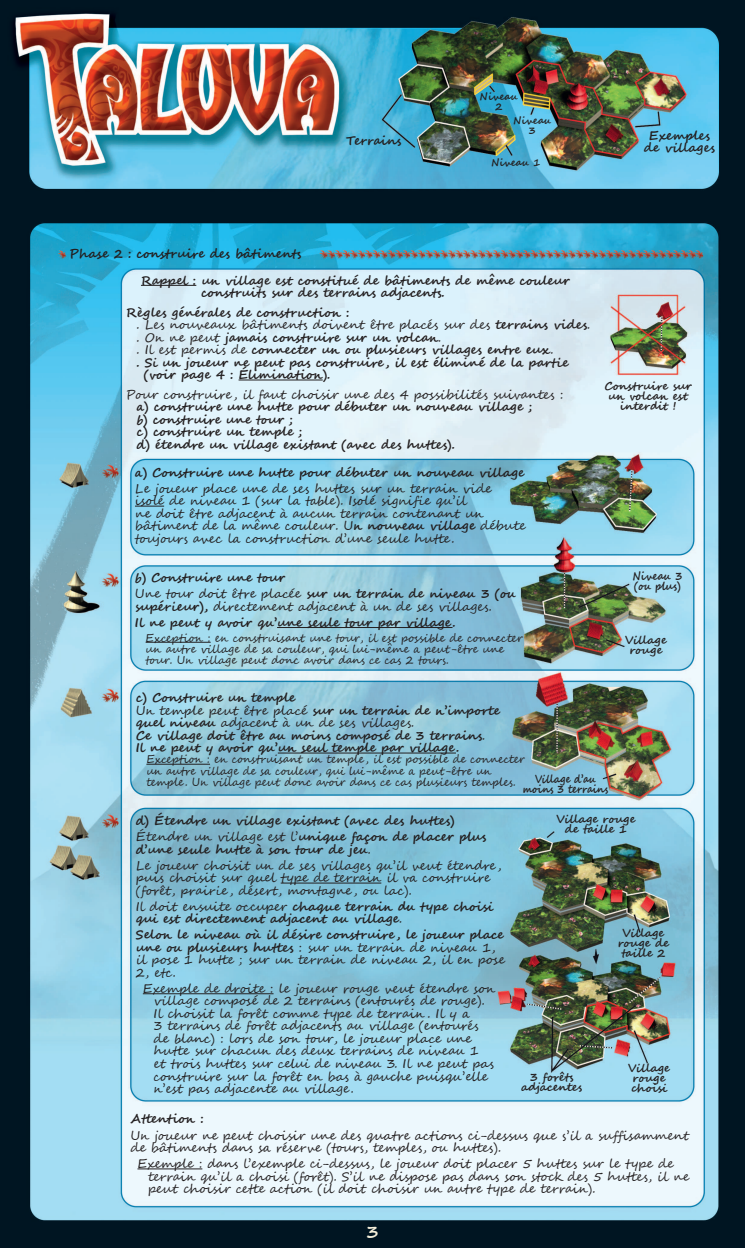
<style>
.page{position:relative;width:745px;height:1248px;background:#fff}
.page>*{position:absolute;margin:0;border:0;box-sizing:border-box;transform-origin:0 0}
.t1{font:700 17.5px "Segoe Script";color:#f4eed9}
.t2{font:12.5px/12.5px "Segoe Script";color:#231f20}
.t3{font:700 12.5px/12.5px "Segoe Script";color:#231f20}
.t4{font:11.25px/11.2px "Segoe Script";color:#231f20;scale:.94 1}
.t5{font:11.25px/11.2px "Segoe Script";color:#231f20;scale:.96 1}
.t6{font:700 11.25px/10px "Segoe Script";color:#231f20;text-align:center}
.t7{font:700 11.25px/10px "Segoe Script";color:#231f20;text-align:center;scale:.85 1}
.t8{font:700 11.25px/10px "Segoe Script";color:#231f20;scale:.9 1}
.t9{font:700 10px/10px "Segoe Script";color:#231f20;text-align:center}
.s1{font-weight:700}
.s2{font-weight:400}
</style>
<div class="page">
<img style="left:1px;top:212px;width:743px;height:1035px">
<img style="left:0;top:159px;width:1px;height:1088px">
<hr style="left:141px;top:285px;width:55px;height:1px;background:#231f20">
<hr style="left:238px;top:379px;width:84px;height:1px;background:#231f20">
<svg style="left:135px;top:505px;width:29px;height:1px"></svg>
<hr style="left:277px;top:627px;width:175px;height:1px;background:#231f20">
<hr style="left:145px;top:641px;width:65px;height:1px;background:#231f20">
<hr style="left:278px;top:752px;width:177px;height:1px;background:#231f20">
<hr style="left:146px;top:763px;width:64px;height:1px;background:#231f20">
<hr style="left:280px;top:882px;width:101px;height:1px;background:#231f20">
<hr style="left:143px;top:993px;width:130px;height:1px;background:#231f20">
<hr style="left:137px;top:1168px;width:65px;height:1px;background:#231f20">
<img style="left:0;top:0;width:744px;height:212px">
<p class="t3" style="left:346px;top:134px;width:57px">Terrains</p>
<p class="t9" style="left:479px;top:92px;width:40px">Niveau<br>2</p>
<p class="t9" style="left:513px;top:116px;width:40px">Niveau<br>3</p>
<p class="t9" style="left:490px;top:158px;width:51px">Niveau 1</p>
<p class="t3" style="left:643px;top:129px;width:72px;text-align:center">Exemples de villages</p>
<p class="t3" style="left:69px;top:247px;width:233px">Phase 2 : construire des bâtiments</p>
<p class="t3" style="left:201px;top:274px;width:370px;text-indent:-60px">Rappel : un village est constitué de bâtiments de même couleur construits sur des terrains adjacents.</p>
<p class="t3" style="left:126px;top:306px;width:225px">Règles générales de construction :</p>
<p class="t2" style="left:136px;top:319px;width:455px">. Les nouveaux bâtiments doivent être placés sur des <span class="s1">terrains vides</span>.</p>
<p class="t3" style="left:136px;top:331px;width:306px"><span class="s2">. On ne peut</span> jamais construire sur un volcan<span class="s2">.</span></p>
<p class="t3" style="left:136px;top:344px;width:418px"><span class="s2">. Il est permis de</span> connecter un ou plusieurs villages entre eux<span class="s2">.</span></p>
<p class="t3" style="left:136px;top:356px;width:433px">. Si un joueur ne peut pas construire , il est éliminé de la partie</p>
<p class="t3" style="left:144px;top:369px;width:188px">(voir page 4 : Élimination).</p>
<p class="t2" style="left:126px;top:388px;width:438px">Pour construire , il faut choisir une des 4 possibilités suivantes :</p>
<p class="t3" style="left:136px;top:401px;width:397px">a) construire une hutte pour débuter un nouveau village ; b) construire une tour ;<br>c) construire un temple ;<br>d) étendre un village existant (avec des huttes).</p>
<p class="t3" style="left:135px;top:466px;width:390px">a) Construire une hutte pour débuter un nouveau village</p>
<p class="t2" style="left:135px;top:482px;width:392px">Le joueur place une de ses huttes sur un terrain vide<br>isolé de niveau 1 (sur la table). Isolé signifie qu’il<br>ne doit être adjacent à aucun terrain contenant un bâtiment de la même couleur. U<span class="s1">n nouveau village</span> débute toujours avec la construction d’une seule hutte.</p>
<p class="t3" style="left:135px;top:570px;width:382px;line-height:16px">b) Construire une tour<br><span class="s2">Une tour doit être placée</span> sur un terrain de niveau 3 (ou</p>
<p class="t3" style="left:135px;top:598px;width:358px;line-height:16px">supérieur), <span class="s2">directement adjacent à un de ses villages.<br></span>Il ne peut y avoir qu’une seule tour par village.</p>
<p class="t5" style="left:145px;top:632px;width:394px">Exception : en construisant une tour, il est possible de connecter un autre village de sa couleur, qui lui-même a peut-être une tour. Un village peut donc avoir dans ce cas 2 tours.</p>
<p class="t6" style="left:604px;top:381px;width:89px">Construire sur un volcan est interdit !</p>
<p class="t8" style="left:632px;top:571px;width:57px">Niveau 3 (ou plus)</p>
<p class="t6" style="left:624px;top:635px;width:43px">Village rouge</p>
<p class="t3" style="left:136px;top:691px;width:365px">c) Construire un temple<br><span class="s2">Un temple peut être placé</span> sur un terrain de n’importe quel niveau <span class="s2">adjacent à un de ses villages.<br></span>Ce village doit être au moins composé de 3 terrains<span class="s2">.<br></span>Il ne peut y avoir qu’un seul temple par village.</p>
<p class="t4" style="left:146px;top:754px;width:403px">Exception : en construisant un temple , il est possible de connecter un autre village de sa couleur, qui lui-même a peut-être un temple. Un village peut donc avoir dans ce cas plusieurs temples.</p>
<p class="t7" style="left:522px;top:774px;width:102px">Village d’au moins 3 terrains</p>
<p class="t3" style="left:136px;top:812px;width:352px;line-height:16px">d) Étendre un village existant (avec des huttes)<br><span class="s2">Étendre un village est l’</span>unique façon de placer plus</p>
<p class="t2" style="left:136px;top:841px;width:367px;line-height:16px"><span class="s1">d’une seule hutte à son tour de jeu</span>.<br>Le joueur choisit un de ses villages qu’il veut étendre ,</p>
<p class="t2" style="left:136px;top:871px;width:356px">puis choisit sur quel type de terrain il va construire (forêt, prairie , désert, montagne , ou lac).</p>
<p class="t3" style="left:136px;top:900px;width:359px"><span class="s2">Il doit ensuite occuper</span> chaque terrain du type choisi qui est directement adjacent au village<span class="s2">.</span></p>
<p class="t2" style="left:136px;top:928px;width:370px"><span class="s1">Selon le niveau où il désire construire , le joueur place une ou plusieurs huttes</span> : sur un terrain de niveau 1, il pose 1 hutte ; sur un terrain de niveau 2, il en pose 2, etc.</p>
<p class="t2" style="left:153px;top:982px;width:343px;text-indent:-11px">Exemple de droite : le joueur rouge veut étendre son village composé de 2 terrains (entourés de rouge).<br>Il choisit la forêt comme type de terrain . Il y a<br>3 terrains de forêt adjacents au village (entourés de blanc) : lors de son tour, le joueur place une hutte sur chacun des deux terrains de niveau 1<br>et trois huttes sur celui de niveau 3. Il ne peut pas construire sur la forêt en bas à gauche puisqu’elle n’est pas adjacente au village.</p>
<p class="t6" style="left:556px;top:814px;width:80px">Village rouge de taille 1</p>
<p class="t6" style="left:617px;top:927px;width:53px">Village rouge de taille 2</p>
<p class="t6" style="left:520px;top:1072px;width:62px">3 forêts adjacentes</p>
<p class="t6" style="left:627px;top:1062px;width:43px;text-align:left">Village rouge choisi</p>
<p class="t3" style="left:130px;top:1112px;width:75px">Attention :</p>
<p class="t2" style="left:130px;top:1128px;width:559px">Un joueur ne peut choisir une des quatre actions ci-dessus que s’il a suffisamment de bâtiments dans sa réserve (tours, temples, ou huttes).</p>
<p class="t2" style="left:148px;top:1157px;width:542px;text-indent:-11px">Exemple : dans l’exemple ci-dessus, le joueur doit placer 5 huttes sur le type de terrain qu’il a choisi (forêt). S’il ne dispose pas dans son stock des 5 huttes, il ne peut choisir cette action (il doit choisir un autre type de terrain).</p>
<h1 class="t1" style="left:366px;top:1221px;width:14px">3</h1>
</div>
